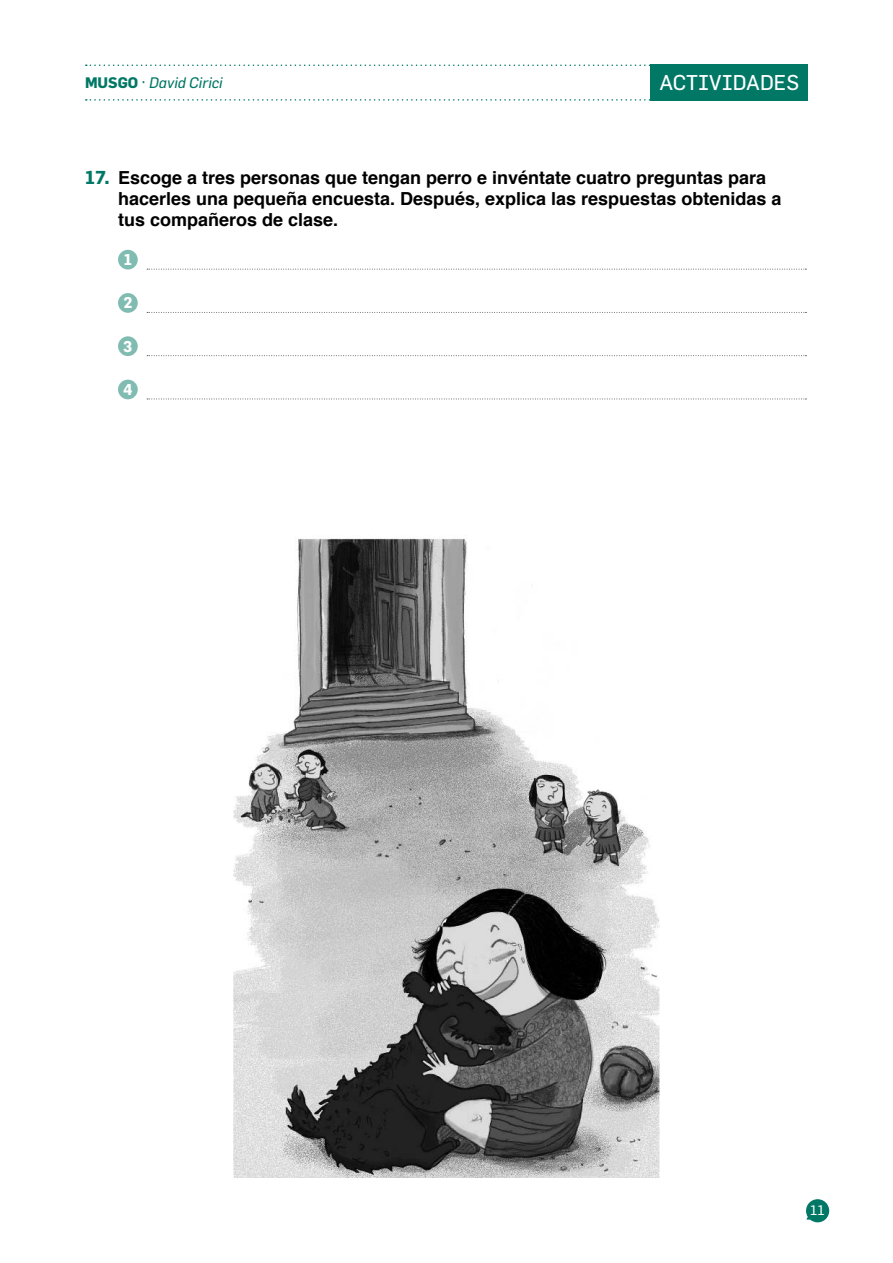
<style>
.page{position:relative;width:893px;height:1263px;background:#fff}
.page>*{position:absolute;margin:0;border:0;box-sizing:border-box;transform-origin:0 0}
.t1{font:21px "Flama";color:#fff}
.t2{font:700 18px/21.5px "Helvetica";color:#000}
.t3{font:700 15.3px "Flama";color:#fff}
.t4{font:italic 15px "Flama";color:#007865}
.t5{font:13.5px "Flama";color:#fff}
.s1{font-weight:700;font-style:normal}
.s2{font-style:normal}
.s3{font-family:"Flama";font-size:18.3px;color:#007865}
</style>
<div class="page">
<svg style="left:806px;top:1199px;width:23px;height:23px"></svg>
<svg style="left:86px;top:99px;width:565px;height:2px"></svg>
<svg style="left:86px;top:65px;width:565px;height:1px"></svg>
<div style="left:651px;top:65px;width:157px;height:36px;background:#007865"></div>
<div style="left:118px;top:250px;width:20px;height:19px;background:#80bcb2;border-radius:50%"></div>
<svg style="left:147px;top:269px;width:659px;height:1px"></svg>
<div style="left:118px;top:293px;width:20px;height:20px;background:#80bcb2;border-radius:50%"></div>
<svg style="left:147px;top:312px;width:659px;height:1px"></svg>
<div style="left:118px;top:336px;width:20px;height:20px;background:#80bcb2;border-radius:50%"></div>
<svg style="left:147px;top:355px;width:659px;height:1px"></svg>
<div style="left:118px;top:380px;width:20px;height:19px;background:#80bcb2;border-radius:50%"></div>
<svg style="left:147px;top:399px;width:659px;height:1px"></svg>
<img style="left:233px;top:538px;width:426px;height:640px">
<p class="t4" style="left:85px;top:73px;width:139px"><span class="s1">MUSGO</span> <span class="s2">·</span> David Cirici</p>
<p class="t1" style="left:659px;top:70px;width:141px">ACTIVIDADES</p>
<p class="t2" style="left:118px;top:167px;width:665px;text-indent:-33px"><span class="s3">17.</span> Escoge a tres personas que tengan perro e invéntate cuatro preguntas para hacerles una pequeña encuesta. Después, explica las respuestas obtenidas a tus compañeros de clase.</p>
<p class="t3" style="left:124px;top:250px;width:10px">1</p>
<p class="t3" style="left:123px;top:294px;width:11px">2</p>
<p class="t3" style="left:123px;top:337px;width:11px">3</p>
<p class="t3" style="left:123px;top:380px;width:11px">4</p>
<p class="t5" style="left:810px;top:1201px;width:16px">11</p>
</div>
